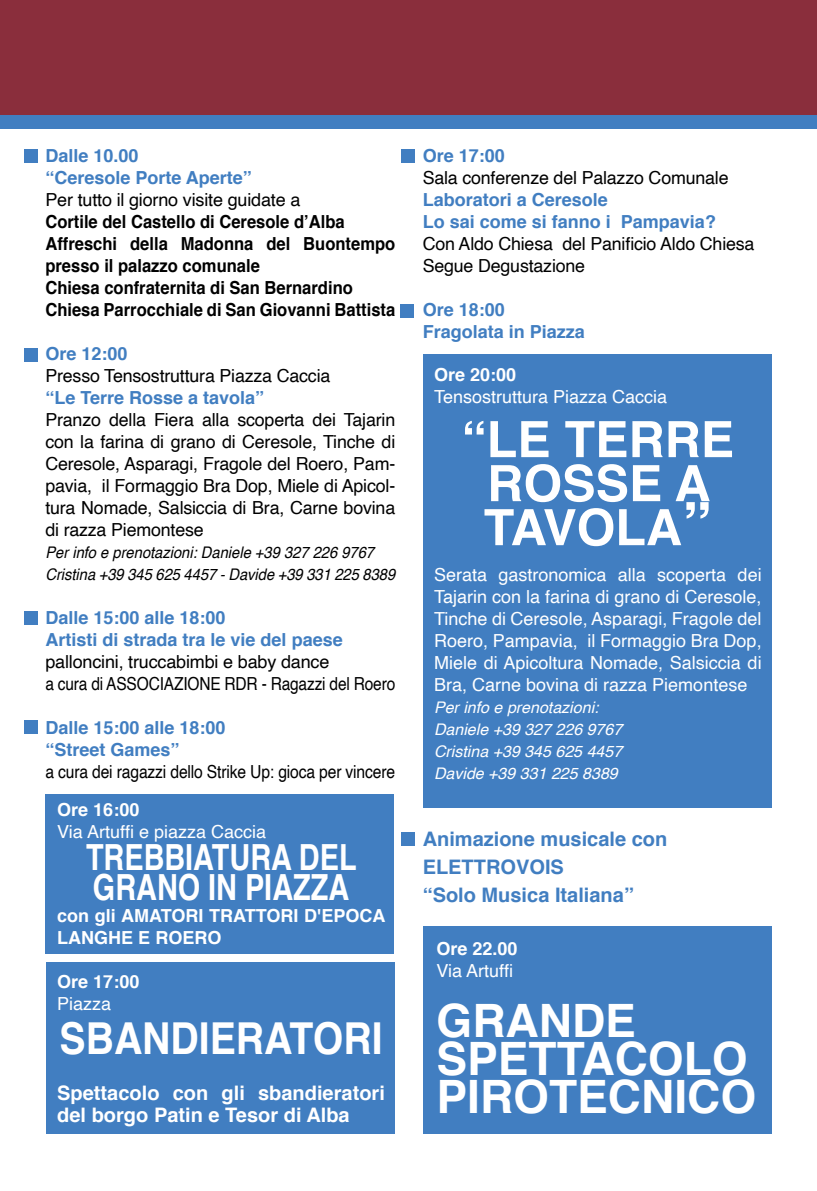
<style>
.page{position:relative;width:817px;height:1191px;background:#fff}
.page>*{position:absolute;margin:0;border:0;box-sizing:border-box;transform-origin:0 0}
.t1{font:700 50px/44px "Helvetica";color:#fff;text-align:center}
.t2{font:700 46px/38px "Helvetica";color:#fff}
.t3{font:700 44px "Helvetica";color:#fff;scale:.89 1}
.t4{font:700 36px/30px "Helvetica";color:#fff;scale:.8 1}
.t5{font:700 20px/22px "Helvetica";color:#fff}
.t6{font:700 20px/28px "Helvetica";color:#417ec1}
.t7{font:18px/22px "Helvetica";letter-spacing:-.01em;color:#000}
.t8{font:18px/22px "Helvetica";color:#fff;text-align:justify}
.t9{font:700 18px/22px "Helvetica";color:#417ec1}
.t10{font:700 18px/22px "Helvetica";color:#000;scale:.92 1}
.t11{font:700 18px/22px "Helvetica";color:#fff}
.t12{font:18px "Helvetica";letter-spacing:-.01em;color:#000;scale:.87 1}
.t13{font:italic 16px/22px "Helvetica";color:#000;scale:.92 1}
.t14{font:italic 16px/22px "Helvetica";color:#fff}
.s1{font-size:60px}
</style>
<div class="page">
<div style="left:0;top:0;width:816px;height:115px;background:#8a2e3c"></div>
<div style="left:0;top:115px;width:816px;height:13px;background:#417ec1"></div>
<div style="left:24px;top:149px;width:14px;height:13px;background:#417ec1"></div>
<div style="left:24px;top:348px;width:14px;height:13px;background:#417ec1"></div>
<div style="left:24px;top:720px;width:14px;height:14px;background:#417ec1"></div>
<div style="left:24px;top:611px;width:14px;height:14px;background:#417ec1"></div>
<div style="left:400px;top:304px;width:14px;height:14px;background:#417ec1"></div>
<div style="left:401px;top:149px;width:14px;height:13px;background:#417ec1"></div>
<div style="left:401px;top:832px;width:14px;height:13px;background:#417ec1"></div>
<div style="left:422px;top:355px;width:349px;height:453px;background:#417ec1"></div>
<div style="left:46px;top:962px;width:349px;height:171px;background:#417ec1"></div>
<div style="left:45px;top:794px;width:349px;height:159px;background:#417ec1"></div>
<div style="left:422px;top:926px;width:349px;height:207px;background:#417ec1"></div>
<p class="t9" style="left:45px;top:145px;width:208px">Dalle 10.00<br>“Ceresole Porte Aperte”</p>
<p class="t7" style="left:45px;top:189px;width:256px">Per tutto il giorno visite guidate a</p>
<p class="t10" style="left:45px;top:211px;width:382px">Cortile del Castello di Ceresole d’Alba Affreschi della Madonna del Buontempo presso il palazzo comunale<br>Chiesa confraternita di San Bernardino Chiesa Parrocchiale di San Giovanni Battista</p>
<p class="t9" style="left:45px;top:343px;width:84px">Ore 12:00</p>
<p class="t7" style="left:45px;top:365px;width:286px">Presso Tensostruttura Piazza Caccia</p>
<p class="t9" style="left:45px;top:387px;width:220px">“Le Terre Rosse a tavola”</p>
<p class="t7" style="left:45px;top:409px;width:351px;text-align:justify">Pranzo della Fiera alla scoperta dei Tajarin con la farina di grano di Ceresole, Tinche di Ceresole, Asparagi, Fragole del Roero, Pam&shy;pavia, il Formaggio Bra Dop, Miele di Apicol&shy;tura Nomade, Salsiccia di Bra, Carne bovina di razza Piemontese</p>
<p class="t13" style="left:45px;top:542px;width:382px">Per info e prenotazioni: Daniele +39 327 226 9767<br>Cristina +39 345 625 4457 - Davide +39 331 225 8389</p>
<p class="t9" style="left:45px;top:607px;width:299px">Dalle 15:00 alle 18:00<br>Artisti di strada tra le vie del paese</p>
<p class="t7" style="left:45px;top:651px;width:351px">palloncini, truccabimbi e baby dance<br>a cura di ASSOCIAZIONE RDR - Ragazzi del Roero</p>
<p class="t9" style="left:45px;top:717px;width:182px">Dalle 15:00 alle 18:00 “Street Games”</p>
<p class="t12" style="left:45px;top:758px;width:403px">a cura dei ragazzi dello Strike Up: gioca per vincere</p>
<p class="t11" style="left:57px;top:798px;width:84px">Ore 16:00</p>
<p class="t8" style="left:57px;top:821px;width:210px">Via Artuffi e piazza Caccia</p>
<h3 class="t4" style="left:86px;top:842px;width:340px">TREBBIATURA DEL<br>GRANO IN PIAZZA</h3>
<p class="t11" style="left:57px;top:904px;width:330px">con gli AMATORI TRATTORI D'EPOCA<br>LANGHE E ROERO</p>
<p class="t11" style="left:57px;top:971px;width:84px">Ore 17:00</p>
<p class="t8" style="left:57px;top:993px;width:56px">Piazza</p>
<h3 class="t3" style="left:60px;top:1003px;width:364px">SBANDIERATORI</h3>
<p class="t5" style="left:57px;top:1082px;width:329px">Spettacolo con gli sbandieratori del borgo Patin e Tesor di Alba</p>
<p class="t9" style="left:422px;top:145px;width:84px">Ore 17:00</p>
<p class="t7" style="left:422px;top:167px;width:307px">Sala conferenze del Palazzo Comunale</p>
<p class="t9" style="left:422px;top:189px;width:295px">Laboratori a Ceresole<br>Lo sai come si fanno i Pampavia?</p>
<p class="t7" style="left:422px;top:233px;width:333px">Con Aldo Chiesa del Panificio Aldo Chiesa<br>Segue Degustazione</p>
<p class="t9" style="left:422px;top:299px;width:164px">Ore 18:00<br>Fragolata in Piazza</p>
<p class="t11" style="left:434px;top:364px;width:84px">Ore 20:00</p>
<p class="t8" style="left:434px;top:386px;width:235px">Tensostruttura Piazza Caccia</p>
<h1 class="t1" style="left:461px;top:418px;width:274px">“LE TERRE<br>ROSSE A<br>TAVOLA<span class="s1">”</span></h1>
<p class="t8" style="left:434px;top:564px;width:329px">Serata gastronomica alla scoperta dei Tajarin con la farina di grano di Ceresole, Tinche di Ceresole, Asparagi, Fragole del Roero, Pampavia, il Formaggio Bra Dop, Miele di Apicoltura Nomade, Salsiccia di Bra, Carne bovina di razza Piemontese</p>
<p class="t14" style="left:434px;top:697px;width:190px">Per info e prenotazioni:<br>Daniele +39 327 226 9767<br>Cristina +39 345 625 4457<br>Davide +39 331 225 8389</p>
<p class="t6" style="left:422px;top:825px;width:246px">Animazione musicale con<br>ELETTROVOIS<br>“Solo Musica Italiana”</p>
<p class="t11" style="left:436px;top:938px;width:83px">Ore 22.00</p>
<p class="t8" style="left:436px;top:960px;width:78px">Via Artuffi</p>
<h2 class="t2" style="left:436px;top:1002px;width:321px">GRANDE<br>SPETTACOLO<br>PIROTECNICO</h2>
</div>
